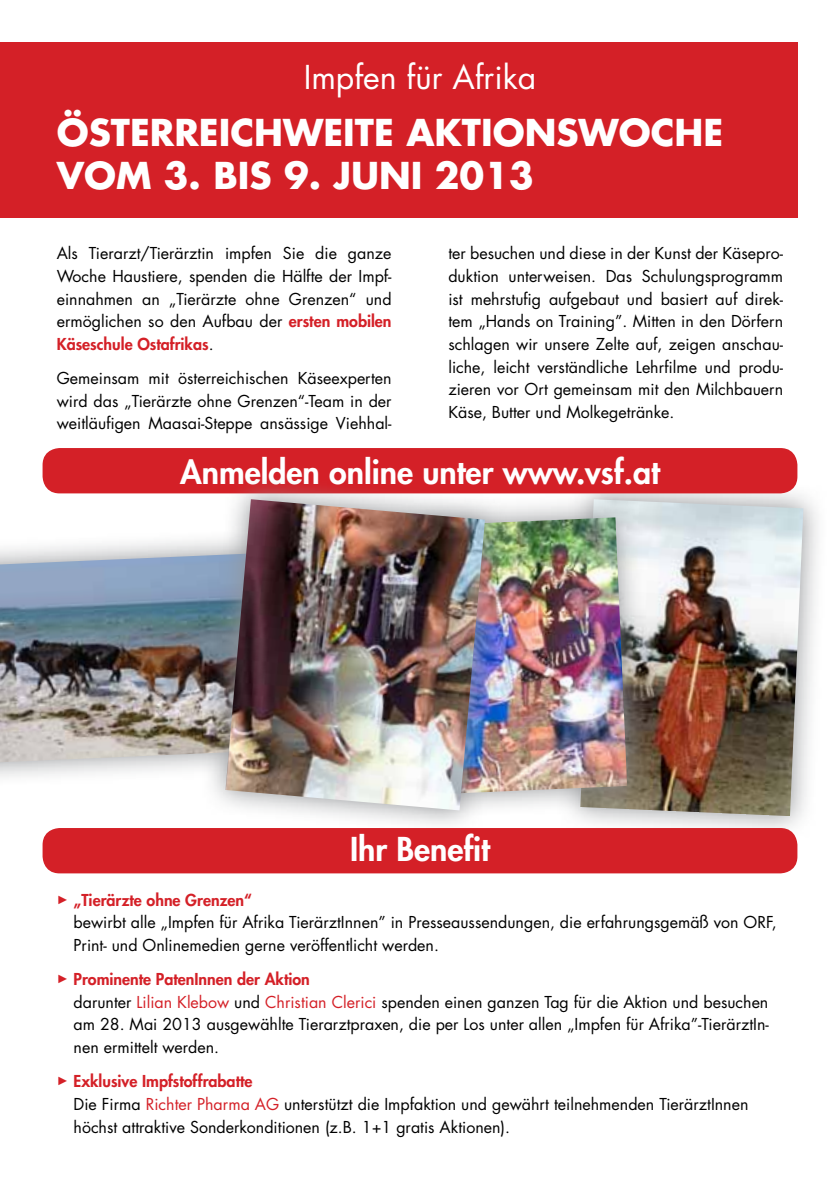
<style>
.page{position:relative;width:840px;height:1191px;background:#fff}
.page>*{position:absolute;margin:0;border:0;box-sizing:border-box;transform-origin:0 0}
.t1{font:700 36px/43.2px "Futura Std";color:#fff}
.t2{font:800 32px "Futura Std";color:#fff}
.t3{font:32px "Futura Std";color:#fff}
.t4{font:16px/22.6px "Futura Std";color:#000;text-align:justify}
.s1{font-weight:800;color:#d42027}
.s2{font-family:"Arial";font-size:12px;color:#d42027}
.s3{color:#d42027}
</style>
<div class="page">
<svg style="left:0;top:540px;width:201px;height:237px;fill:#f0f0f1"></svg>
<img style="left:0;top:551px;width:201px;height:211px">
<svg style="left:583px;top:475px;width:235px;height:365px;fill:#f0f0f0"></svg>
<img style="left:651px;top:499px;width:152px;height:317px">
<div style="left:0;top:43px;width:797px;height:175px;background:#d42027"></div>
<div style="left:43px;top:448px;width:754px;height:45px;background:#d42027;border-radius:17px"></div>
<svg style="left:508px;top:493px;width:143px;height:326px"></svg>
<img style="left:508px;top:517px;width:118px;height:277px">
<img style="left:201px;top:486px;width:307px;height:338px">
<img style="left:225px;top:499px;width:259px;height:311px">
<div style="left:43px;top:828px;width:754px;height:45px;background:#d42027;border-radius:17px"></div>
<h2 class="t3" style="left:303px;top:57px;width:234px">Impfen für Afrika</h2>
<h1 class="t1" style="left:57px;top:111px;width:667px">ÖSTERREICHWEITE AKTIONSWOCHE<br>VOM 3. BIS 9. JUNI 2013</h1>
<p class="t4" style="left:57px;top:242px;width:336px">Als Tierarzt/Tierärztin impfen Sie die ganze Woche Haustiere, spenden die Hälfte der Impf&shy;einnahmen an „Tierärzte ohne Grenzen“ und ermöglichen so den Aufbau der <span class="s1">ersten mobilen Käseschule Ostafrikas</span>.</p>
<p class="t4" style="left:57px;top:367px;width:336px">Gemeinsam mit österreichischen Käseexperten wird das „Tierärzte ohne Grenzen“-Team in der weitläufigen Maasai-Steppe ansässige Viehhal-</p>
<p class="t4" style="left:448px;top:242px;width:336px">ter besuchen und diese in der Kunst der Käsepro&shy;duktion unterweisen. Das Schulungsprogramm ist mehrstufig aufgebaut und basiert auf direk&shy;tem „Hands on Training”. Mitten in den Dörfern schlagen wir unsere Zelte auf, zeigen anschau&shy;liche, leicht verständliche Lehrfilme und produ&shy;zieren vor Ort gemeinsam mit den Milchbauern Käse, Butter und Molkegetränke.</p>
<h2 class="t2" style="left:180px;top:452px;width:481px">Anmelden online unter www.vsf.at</h2>
<h2 class="t2" style="left:350px;top:828px;width:141px">Ihr Benefit</h2>
<p class="t4" style="left:73px;top:888px;width:704px;text-align:left;text-indent:-17px"><span class="s2">►</span> <span class="s1">„Tierärzte ohne Grenzen“<br></span>bewirbt alle „Impfen für Afrika TierärztInnen” in Presseaussendungen, die erfahrungsgemäß von ORF,<br>Print- und Onlinemedien gerne veröffentlicht werden.</p>
<p class="t4" style="left:73px;top:968px;width:696px;text-align:left;text-indent:-17px"><span class="s2">►</span> <span class="s1">Prominente PatenInnen der Aktion<br></span>darunter <span class="s3">Lilian Klebow</span> und <span class="s3">Christian Clerici</span> spenden einen ganzen Tag für die Aktion und besuchen am 28. Mai 2013 ausgewählte Tierarztpraxen, die per Los unter allen „Impfen für Afrika”-TierärztIn&shy;nen ermittelt werden.</p>
<p class="t4" style="left:73px;top:1070px;width:676px;text-align:left;text-indent:-17px"><span class="s2">►</span> <span class="s1">Exklusive Impfstoffrabatte<br></span>Die Firma <span class="s3">Richter Pharma AG</span> unterstützt die Impfaktion und gewährt teilnehmenden TierärztInnen höchst attraktive Sonderkonditionen (z.B. 1+1 gratis Aktionen).</p>
</div>
